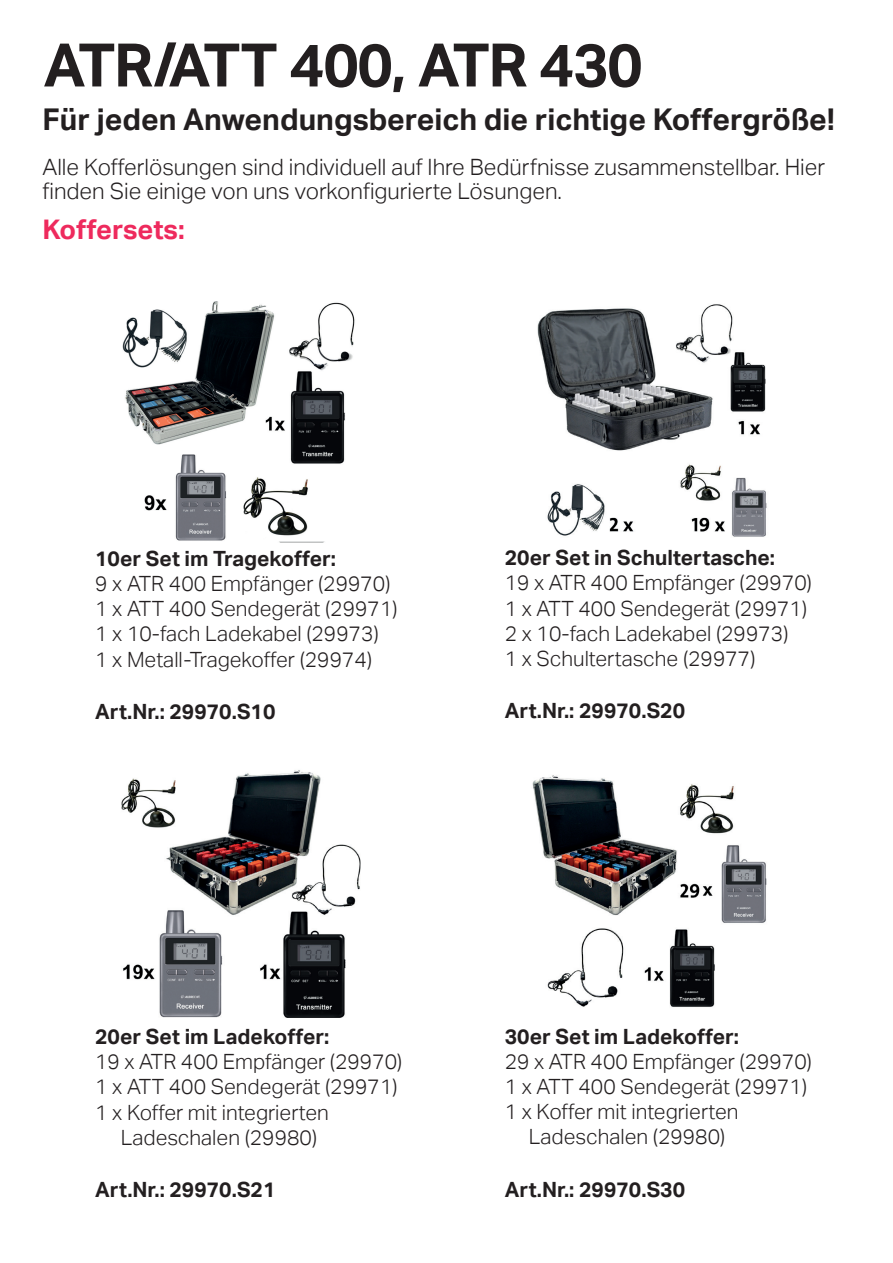
<style>
.page{position:relative;width:893px;height:1263px;background:#fff}
.page>*{position:absolute;margin:0;border:0;box-sizing:border-box;transform-origin:0 0}
.t1{font:700 60px "Aktiv Grotesk";letter-spacing:-.025em;color:#231f20}
.t2{font:700 30px "Aktiv Grotesk";color:#231f20}
.t3{font:700 27px "Aktiv Grotesk";color:#ee2a5d}
.t4{font:300 22.5px/24px "Aktiv Grotesk";color:#231f20}
.t5{font:300 21px/25.2px "Aktiv Grotesk";color:#231f20}
.t6{font:700 21px "Aktiv Grotesk";color:#231f20}
</style>
<div class="page">
<img style="left:537px;top:304px;width:230px;height:233px">
<img style="left:532px;top:775px;width:235px;height:232px">
<img style="left:121px;top:770px;width:240px;height:248px">
<img style="left:122px;top:301px;width:233px;height:241px">
<h1 class="t1" style="left:44px;top:31px;width:601px">ATR/ATT 400, ATR 430</h1>
<h2 class="t2" style="left:42px;top:103px;width:794px">Für jeden Anwendungsbereich die richtige Koffergröße!</h2>
<p class="t4" style="left:42px;top:156px;width:784px">Alle Kofferlösungen sind individuell auf Ihre Bedürfnisse zusammenstellbar. Hier finden Sie einige von uns vorkonfigurierte Lösungen.</p>
<p class="t3" style="left:42px;top:214px;width:144px">Koffersets:</p>
<p class="t6" style="left:95px;top:546px;width:242px">10er Set im Tragekoffer:</p>
<p class="t5" style="left:95px;top:571px;width:304px">9 x ATR 400 Empfänger (29970)<br>1 x ATT 400 Sendegerät (29971)<br>1 x 10-fach Ladekabel (29973)<br>1 x Metall-Tragekoffer (29974)</p>
<p class="t6" style="left:95px;top:699px;width:182px">Art.Nr.: 29970.S10</p>
<p class="t6" style="left:505px;top:546px;width:272px">20er Set in Schultertasche:</p>
<p class="t5" style="left:505px;top:570px;width:309px">19 x ATR 400 Empfänger (29970)<br>1 x ATT 400 Sendegerät (29971)<br>2 x 10-fach Ladekabel (29973)<br>1 x Schultertasche (29977)</p>
<p class="t6" style="left:505px;top:699px;width:182px">Art.Nr.: 29970.S20</p>
<p class="t6" style="left:95px;top:1024px;width:236px">20er Set im Ladekoffer:</p>
<p class="t5" style="left:95px;top:1049px;width:309px">19 x ATR 400 Empfänger (29970)</p>
<p class="t5" style="left:95px;top:1075px;width:304px">1 x ATT 400 Sendegerät (29971)</p>
<p class="t5" style="left:95px;top:1100px;width:235px">1 x Koffer mit integrierten</p>
<p class="t5" style="left:121px;top:1125px;width:198px">Ladeschalen (29980)</p>
<p class="t6" style="left:95px;top:1177px;width:182px">Art.Nr.: 29970.S21</p>
<p class="t6" style="left:505px;top:1024px;width:236px">30er Set im Ladekoffer:</p>
<p class="t5" style="left:505px;top:1049px;width:309px">29 x ATR 400 Empfänger (29970)</p>
<p class="t5" style="left:505px;top:1074px;width:304px">1 x ATT 400 Sendegerät (29971)</p>
<p class="t5" style="left:505px;top:1099px;width:235px">1 x Koffer mit integrierten</p>
<p class="t5" style="left:529px;top:1124px;width:198px">Ladeschalen (29980)</p>
<p class="t6" style="left:505px;top:1177px;width:182px">Art.Nr.: 29970.S30</p>
</div>
